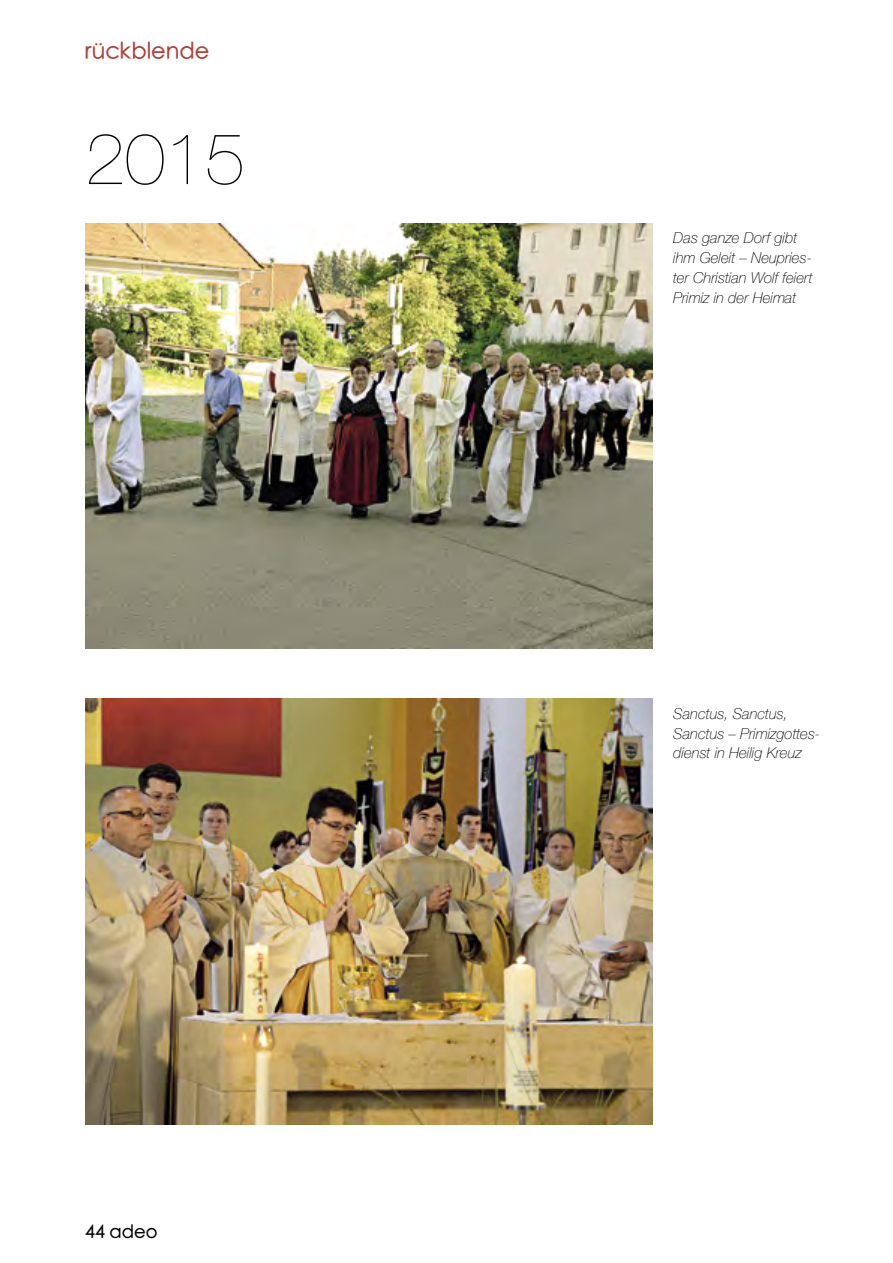
<style>
.page{position:relative;width:893px;height:1263px;background:#fff}
.page>*{position:absolute;margin:0;border:0;box-sizing:border-box;transform-origin:0 0}
.t1{font:200 72px "Helvetica Neue";color:#000}
.t2{font:500 22.5px "ST Heiti SC";color:#b33f38}
.t3{font:500 18px "ST Heiti SC";color:#000}
.t4{font:italic 100 15px/19.8px "Helvetica Neue";color:#000}
</style>
<div class="page">
<img style="left:85px;top:224px;width:567px;height:425px">
<img style="left:85px;top:699px;width:567px;height:425px">
<h2 class="t2" style="left:85px;top:39px;width:126px">rückblende</h2>
<h1 class="t1" style="left:85px;top:103px;width:162px">2015</h1>
<p class="t3" style="left:85px;top:1223px;width:74px">44 adeo</p>
<p class="t4" style="left:673px;top:227px;width:141px">Das ganze Dorf gibt ihm Geleit – Neupries&shy;ter Christian Wolf feiert<br>Primiz in der Heimat</p>
<p class="t4" style="left:673px;top:703px;width:148px">Sanctus, Sanctus,<br>Sanctus – Primizgottes&shy;dienst in Heilig Kreuz</p>
</div>
